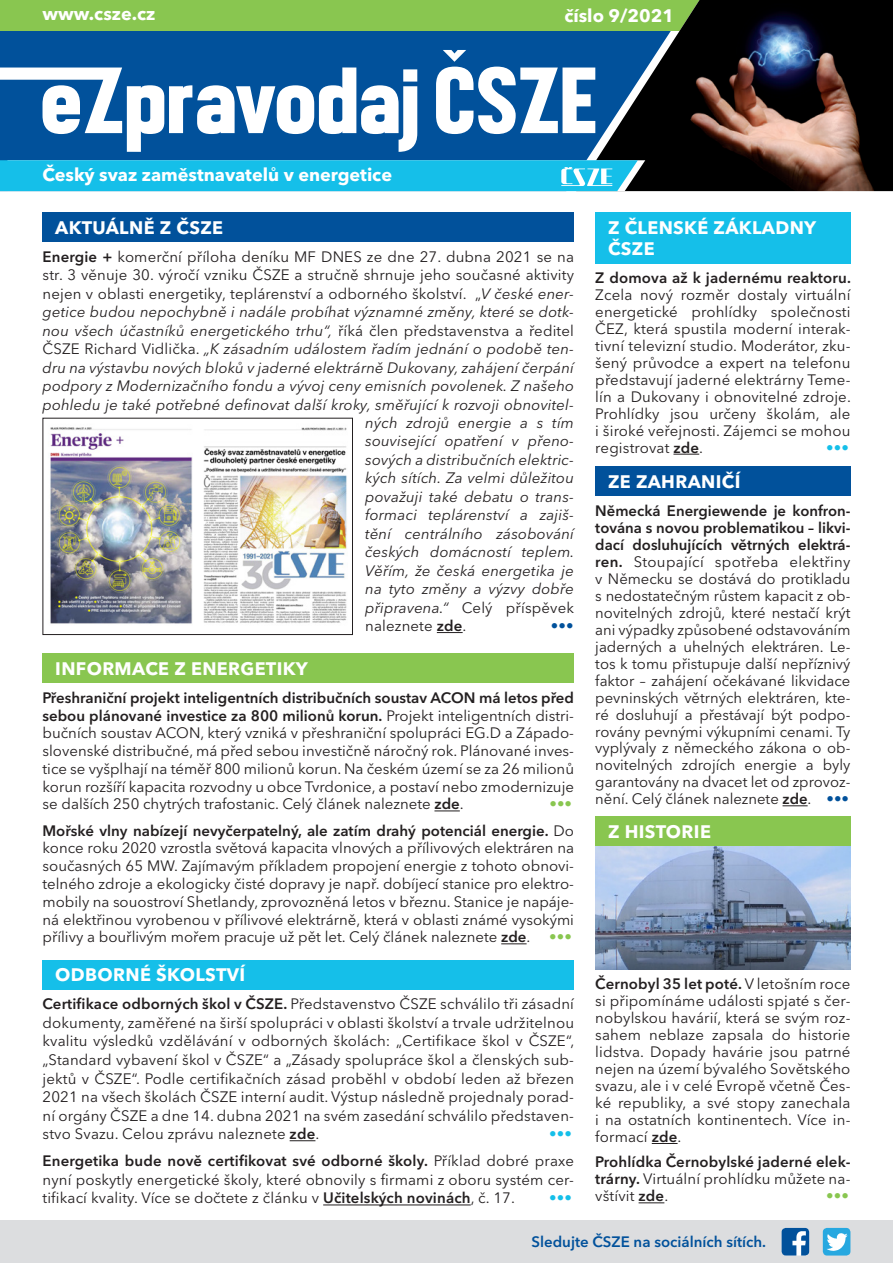
<style>
.page{position:relative;width:893px;height:1263px;background:#fff}
.page>*{position:absolute;margin:0;border:0;box-sizing:border-box;transform-origin:0 0}
.t1{font:700 18px/21.6px "Avenir Next LT Pro";letter-spacing:.02em;color:#fff}
.t2{font:700 18px "Avenir Next LT Pro";color:#fff}
.text{font:15px/17px "Avenir Next LT Pro";letter-spacing:.01em;color:#231f20;text-align:justify}
.text-2{font:italic 15px "Avenir Next LT Pro";letter-spacing:.01em;color:#231f20}
.text-3{font:600 15px/17px "Avenir Next LT Pro";letter-spacing:.01em;color:#231f20;text-align:justify}
.t3{font:600 15px "Avenir Next LT Pro";color:#01519b}
.text-4{font:15px "Avenir Next LT Pro";color:#15bfe9}
.text-5{font:15px "Avenir Next LT Pro";color:#89c650}
.text-6{font:15px "Avenir Next LT Pro";color:#01519b}
.s1{font-weight:600}
.s2{font-style:italic}
.s3{font-style:normal}
.s4{color:#01519b}
.s5{font-weight:400}
</style>
<div class="page">
<div style="left:0;top:31px;width:576px;height:129px;background:#01519b"></div>
<div style="left:0;top:0;width:708px;height:31px;background:#89c650"></div>
<img style="left:576px;top:0;width:317px;height:191px">
<svg style="left:437px;top:632px;width:26px;height:1px"></svg>
<svg style="left:290px;top:1140px;width:25px;height:1px"></svg>
<hr style="left:323px;top:1204px;width:148px;height:1px;background:#231f20">
<svg style="left:652px;top:1143px;width:26px;height:1px"></svg>
<svg style="left:639px;top:1202px;width:25px;height:1px"></svg>
<svg style="left:434px;top:810px;width:26px;height:1px"></svg>
<svg style="left:501px;top:943px;width:26px;height:1px"></svg>
<svg style="left:782px;top:805px;width:26px;height:1px"></svg>
<svg style="left:673px;top:454px;width:26px;height:1px"></svg>
<div style="left:43px;top:212px;width:531px;height:30px;background:#01519b"></div>
<div style="left:43px;top:960px;width:531px;height:29px;background:#15bfe9"></div>
<div style="left:595px;top:816px;width:255px;height:30px;background:#89c650"></div>
<div style="left:43px;top:653px;width:531px;height:30px;background:#89c650"></div>
<div style="left:595px;top:466px;width:255px;height:30px;background:#01519b"></div>
<div style="left:595px;top:212px;width:255px;height:51px;background:#15bfe9"></div>
<svg style="left:0;top:67px;width:595px;height:85px;fill:#01519b"></svg>
<svg style="left:443px;top:50px;width:23px;height:12px"></svg>
<svg style="left:0;top:160px;width:645px;height:31px;background:#1dbee6"></svg>
<div style="left:0;top:1220px;width:893px;height:43px;background:#dcdddf"></div>
<img style="left:782px;top:1228px;width:27px;height:27px">
<div style="left:823px;top:1228px;width:27px;height:27px;background:#27a8e0;border-radius:4px"></div>
<img style="left:823px;top:1233px;width:25px;height:20px">
<img style="left:595px;top:846px;width:255px;height:123px">
<img style="left:50px;top:427px;width:297px;height:197px">
<div style="left:43px;top:418px;width:310px;height:217px;border:1px solid #231f20"></div>
<p class="t2" style="left:43px;top:3px;width:114px">www.csze.cz</p>
<p class="t2" style="left:43px;top:164px;width:351px">Český svaz zaměstnavatelů v energetice</p>
<p class="t2" style="left:564px;top:5px;width:111px">číslo 9/2021</p>
<p class="t1" style="left:55px;top:217px;width:169px">AKTUÁLNĚ Z ČSZE</p>
<p class="text" style="left:43px;top:248px;width:533px"><span class="s1">Energie +</span> komerční příloha deníku MF DNES ze dne 27. dubna 2021 se na</p>
<p class="text" style="left:43px;top:267px;width:533px">str. 3 věnuje 30. výročí vzniku ČSZE a stručně shrnuje jeho současné aktivity</p>
<p class="text" style="left:43px;top:285px;width:533px">nejen v oblasti energetiky, teplárenství a odborného školství. „<span class="s2">V české ener-</span></p>
<p class="text-2" style="left:43px;top:303px;width:533px">getice budou nepochybně i nadále probíhat významné změny, které se dotk-</p>
<p class="text-2" style="left:43px;top:321px;width:533px">nou všech účastníků energetického trhu“, <span class="s3">říká člen představenstva a ředitel</span></p>
<p class="text-2" style="left:43px;top:340px;width:533px"><span class="s3">ČSZE Richard Vidlička.</span> „K zásadním událostem řadím jednání o podobě ten-</p>
<p class="text-2" style="left:43px;top:358px;width:533px">dru na výstavbu nových bloků v jaderné elektrárně Dukovany, zahájení čerpání</p>
<p class="text-2" style="left:43px;top:377px;width:533px">podpory z Modernizačního fondu a vývoj ceny emisních povolenek. Z našeho</p>
<p class="text-2" style="left:43px;top:395px;width:533px">pohledu je také potřebné definovat další kroky, směřující k rozvoji obnovitel-</p>
<p class="text-2" style="left:365px;top:414px;width:210px">ných zdrojů energie a s tím</p>
<p class="text-2" style="left:365px;top:432px;width:210px">související opatření v přeno-</p>
<p class="text-2" style="left:365px;top:451px;width:210px">sových a distribučních elektric-</p>
<p class="text-2" style="left:365px;top:469px;width:210px">kých sítích. Za velmi důležitou</p>
<p class="text-2" style="left:365px;top:488px;width:210px">považuji také debatu o trans-</p>
<p class="text-2" style="left:365px;top:506px;width:210px">formaci teplárenství a zajiš-</p>
<p class="text-2" style="left:365px;top:525px;width:210px">tění centrálního zásobování</p>
<p class="text-2" style="left:365px;top:543px;width:211px">českých domácností teplem.</p>
<p class="text-2" style="left:365px;top:561px;width:210px">Věřím, že česká energetika je</p>
<p class="text-2" style="left:365px;top:580px;width:210px">na tyto změny a výzvy dobře</p>
<p class="text" style="left:365px;top:599px;width:210px"><span class="s2">připravena.“</span> Celý příspěvek</p>
<p class="text" style="left:365px;top:617px;width:103px">naleznete <span class="s1">zde</span>.</p>
<p class="text-6" style="left:551px;top:617px;width:24px">•••</p>
<p class="t1" style="left:55px;top:658px;width:254px">INFORMACE Z ENERGETIKY</p>
<p class="text" style="left:43px;top:689px;width:533px;line-height:17.7px"><span class="s1">Přeshraniční projekt inteligentních distribučních soustav ACON má letos před sebou plánované investice za 800 milionů korun.</span> Projekt inteligentních distri&shy;bučních soustav ACON, který vzniká v přeshraniční spolupráci EG.D a Západo&shy;slovenské distribučné, má před sebou investičně náročný rok. Plánované inves&shy;tice se vyšplhají na téměř 800 milionů korun. Na českém území se za 26 milionů korun rozšíří kapacita rozvodny u obce Tvrdonice, a postaví nebo zmodernizuje se dalších 250 chytrých trafostanic. Celý článek naleznete <span class="s1">zde</span>.</p>
<p class="text-5" style="left:550px;top:795px;width:24px">•••</p>
<p class="text" style="left:43px;top:821px;width:533px;line-height:17.7px"><span class="s1">Mořské vlny nabízejí nevyčerpatelný, ale zatím drahý potenciál energie.</span> Do konce roku 2020 vzrostla světová kapacita vlnových a přílivových elektráren na současných 65 MW. Zajímavým příkladem propojení energie z tohoto obnovi&shy;telného zdroje a ekologicky čisté dopravy je např. dobíjecí stanice pro elektro&shy;mobily na souostroví Shetlandy, zprovozněná letos v březnu. Stanice je napáje&shy;ná elektřinou vyrobenou v přílivové elektrárně, která v oblasti známé vysokými přílivy a bouřlivým mořem pracuje už pět let. Celý článek naleznete <span class="s1">zde</span>.</p>
<p class="text-5" style="left:549px;top:928px;width:24px">•••</p>
<p class="t1" style="left:55px;top:964px;width:191px">ODBORNÉ ŠKOLSTVÍ</p>
<p class="text" style="left:43px;top:995px;width:533px;line-height:18.6px"><span class="s1">Certifikace odborných škol v ČSZE.</span> Představenstvo ČSZE schválilo tři zásadní dokumenty, zaměřené na širší spolupráci v oblasti školství a trvale udržitelnou kvalitu výsledků vzdělávání v odborných školách: „Certifikace škol v ČSZE“, „Standard vybavení škol v ČSZE“ a „Zásady spolupráce škol a členských sub&shy;jektů v ČSZE“. Podle certifikačních zásad proběhl v období leden až březen 2021 na všech školách ČSZE interní audit. Výstup následně projednaly porad&shy;ní orgány ČSZE a dne 14. dubna 2021 na svém zasedání schválilo představen&shy;stvo Svazu. Celou zprávu naleznete <span class="s1">zde</span>.</p>
<p class="text-4" style="left:549px;top:1125px;width:24px">•••</p>
<p class="text" style="left:43px;top:1152px;width:533px;line-height:18.6px"><span class="s1">Energetika bude nově certifikovat své odborné školy.</span> Příklad dobré praxe nyní poskytly energetické školy, které obnovily s firmami z oboru systém cer&shy;tifikací kvality. Více se dočtete z článku v <span class="s1">Učitelských novinách</span>, č. 17.</p>
<p class="text-4" style="left:549px;top:1189px;width:24px">•••</p>
<p class="t1" style="left:608px;top:216px;width:210px">Z ČLENSKÉ ZÁKLADNY<br>ČSZE</p>
<p class="text" style="left:595px;top:269px;width:257px"><span class="s1">Z domova až k jadernému reaktoru.<br></span>Zcela nový rozměr dostaly virtuální energetické prohlídky společnosti ČEZ, která spustila moderní interak&shy;tivní televizní studio. Moderátor, zku&shy;šený průvodce a expert na telefonu představují jaderné elektrárny Teme&shy;lín a Dukovany i obnovitelné zdroje.<br>Prohlídky jsou určeny školám, ale i široké veřejnosti. Zájemci se mohou registrovat <span class="s1">zde</span>.</p>
<p class="text-4" style="left:826px;top:438px;width:24px">•••</p>
<p class="t1" style="left:608px;top:471px;width:134px">ZE ZAHRANIČÍ</p>
<p class="text" style="left:595px;top:502px;width:257px"><span class="s1">Německá Energiewende je konfron&shy;tována s novou problematikou – likvi&shy;dací dosluhujících větrných elektrá&shy;ren.</span> Stoupající spotřeba elektřiny v Německu se dostává do protikladu s nedostatečným růstem kapacit z ob&shy;novitelných zdrojů, které nestačí krýt ani výpadky způsobené odstavováním jaderných a uhelných elektráren. Le&shy;tos k tomu přistupuje další nepříznivý faktor – zahájení očekávané likvidace pevninských větrných elektráren, kte&shy;ré dosluhují a přestávají být podpo&shy;rovány pevnými výkupními cenami. Ty vyplývaly z německého zákona o ob&shy;novitelných zdrojích energie a byly garantovány na dvacet let od zprovoz&shy;nění. Celý článek naleznete <span class="s1">zde</span>. <span class="s4">•••</span></p>
<p class="t1" style="left:608px;top:821px;width:104px">Z HISTORIE</p>
<p class="text" style="left:595px;top:976px;width:257px"><span class="s1">Černobyl 35 let poté.</span> V letošním roce si připomínáme události spjaté s čer&shy;nobylskou havárií, která se svým roz&shy;sahem neblaze zapsala do historie lidstva. Dopady havárie jsou patrné nejen na území bývalého Sovětského svazu, ale i v celé Evropě včetně Čes&shy;ké republiky, a své stopy zanechala i na ostatních kontinentech. Více in&shy;formací <span class="s1">zde</span>.</p>
<p class="text-3" style="left:595px;top:1153px;width:257px">Prohlídka Černobylské jaderné elek&shy;trárny. <span class="s5">Virtuální prohlídku můžete na&shy;vštívit</span> zde<span class="s5">.</span></p>
<p class="text-5" style="left:826px;top:1187px;width:24px">•••</p>
<p class="t3" style="left:531px;top:1233px;width:236px">Sledujte ČSZE na sociálních sítích.</p>
</div>
